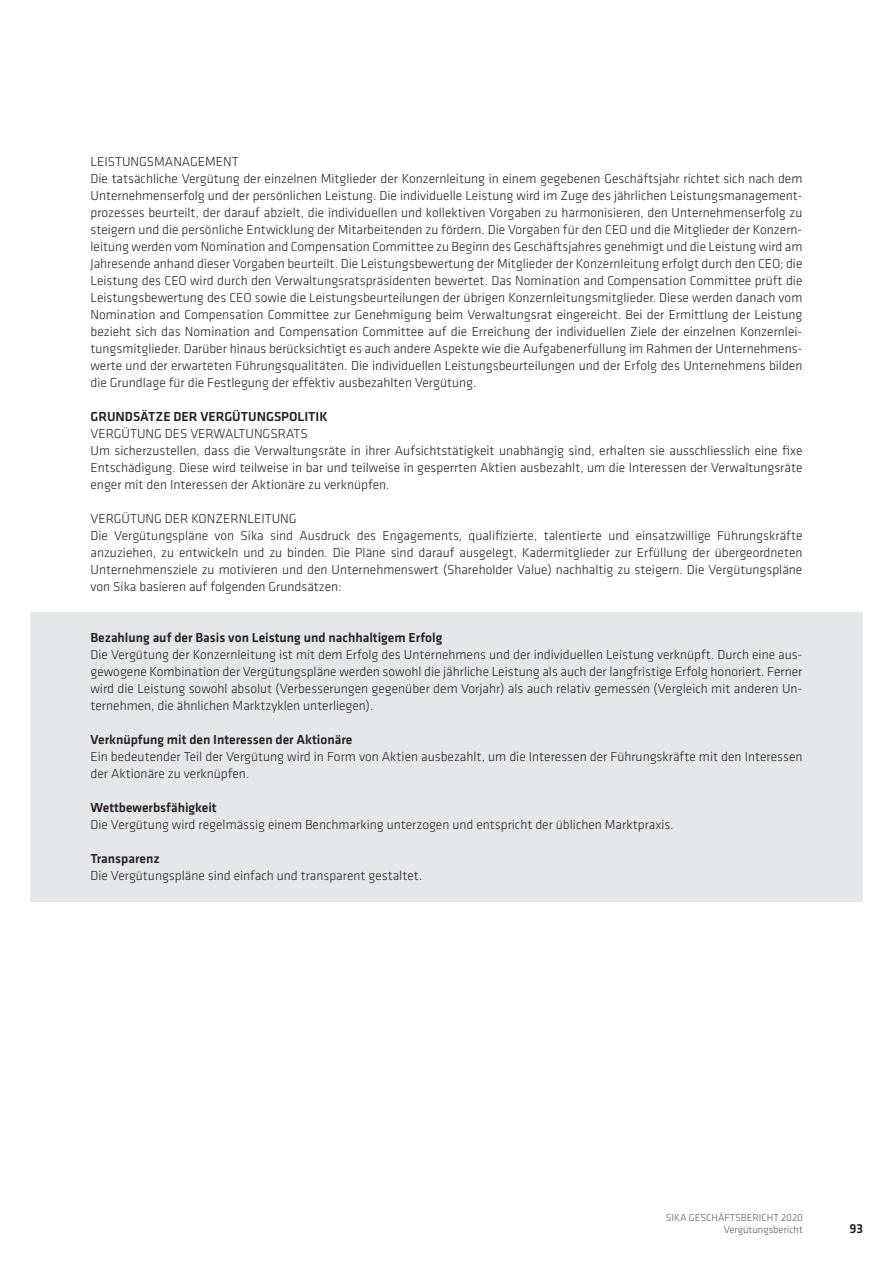
<style>
.page{position:relative;width:893px;height:1263px;background:#fff}
.page>*{position:absolute;margin:0;border:0;box-sizing:border-box;transform-origin:0 0}
.t1{font:300 13.5px/17px "Klavika";color:#231f20}
.t2{font:500 13.5px "Klavika";color:#231f20}
.t3{font:300 10.5px/12.6px "Klavika";color:#57585a;text-align:right}
</style>
<div class="page">
<div style="left:30px;top:612px;width:833px;height:289px;background:#e6e7e9"></div>
<p class="t1" style="left:91px;top:153px;width:713px">LEISTUNGSMANAGEMENT<br>Die tatsächliche Vergütung der einzelnen Mitglieder der Konzernleitung in einem gegebenen Geschäftsjahr richtet sich nach dem Unternehmenserfolg und der persönlichen Leistung. Die individuelle Leistung wird im Zuge des jährlichen Leistungsmanagement&shy;prozesses beurteilt, der darauf abzielt, die individuellen und kollektiven Vorgaben zu harmonisieren, den Unternehmenserfolg zu steigern und die persönliche Entwicklung der Mitarbeitenden zu fördern. Die Vorgaben für den CEO und die Mitglieder der Konzern&shy;leitung werden vom Nomination and Compensation Committee zu Beginn des Geschäftsjahres genehmigt und die Leistung wird am Jahresende anhand dieser Vorgaben beurteilt. Die Leistungsbewertung der Mitglieder der Konzernleitung erfolgt durch den CEO; die Leistung des CEO wird durch den Verwaltungsratspräsidenten bewertet. Das Nomination and Compensation Committee prüft die Leistungsbewertung des CEO sowie die Leistungsbeurteilungen der übrigen Konzernleitungsmitglieder. Diese werden danach vom Nomination and Compensation Committee zur Genehmigung beim Verwaltungsrat eingereicht. Bei der Ermittlung der Leistung bezieht sich das Nomination and Compensation Committee auf die Erreichung der individuellen Ziele der einzelnen Konzernlei&shy;tungsmitglieder. Darüber hinaus berücksichtigt es auch andere Aspekte wie die Aufgabenerfüllung im Rahmen der Unternehmens&shy;werte und der erwarteten Führungsqualitäten. Die individuellen Leistungsbeurteilungen und der Erfolg des Unternehmens bilden die Grundlage für die Festlegung der effektiv ausbezahlten Vergütung.</p>
<p class="t2" style="left:91px;top:407px;width:239px">GRUNDSÄTZE DER VERGÜTUNGSPOLITIK</p>
<p class="t1" style="left:91px;top:425px;width:713px">VERGÜTUNG DES VERWALTUNGSRATS<br>Um sicherzustellen, dass die Verwaltungsräte in ihrer Aufsichtstätigkeit unabhängig sind, erhalten sie ausschliesslich eine fixe Entschädigung. Diese wird teilweise in bar und teilweise in gesperrten Aktien ausbezahlt, um die Interessen der Verwaltungsräte enger mit den Interessen der Aktionäre zu verknüpfen.</p>
<p class="t1" style="left:91px;top:510px;width:713px">VERGÜTUNG DER KONZERNLEITUNG<br>Die Vergütungspläne von Sika sind Ausdruck des Engagements, qualifizierte, talentierte und einsatzwillige Führungskräfte anzuziehen, zu entwickeln und zu binden. Die Pläne sind darauf ausgelegt, Kadermitglieder zur Erfüllung der übergeordneten Unternehmensziele zu motivieren und den Unternehmenswert (Shareholder Value) nachhaltig zu steigern. Die Vergütungspläne von Sika basieren auf folgenden Grundsätzen:</p>
<p class="t2" style="left:91px;top:628px;width:353px">Bezahlung auf der Basis von Leistung und nachhaltigem Erfolg</p>
<p class="t1" style="left:91px;top:646px;width:713px;text-align:justify">Die Vergütung der Konzernleitung ist mit dem Erfolg des Unternehmens und der individuellen Leistung verknüpft. Durch eine aus&shy;gewogene Kombination der Vergütungspläne werden sowohl die jährliche Leistung als auch der langfristige Erfolg honoriert. Ferner wird die Leistung sowohl absolut (Verbesserungen gegenüber dem Vorjahr) als auch relativ gemessen (Vergleich mit anderen Un&shy;ternehmen, die ähnlichen Marktzyklen unterliegen).</p>
<p class="t2" style="left:91px;top:731px;width:263px">Verknüpfung mit den Interessen der Aktionäre</p>
<p class="t1" style="left:91px;top:748px;width:713px">Ein bedeutender Teil der Vergütung wird in Form von Aktien ausbezahlt, um die Interessen der Führungskräfte mit den Interessen der Aktionäre zu verknüpfen.</p>
<p class="t2" style="left:91px;top:799px;width:128px">Wettbewerbsfähigkeit</p>
<p class="t1" style="left:91px;top:816px;width:585px">Die Vergütung wird regelmässig einem Benchmarking unterzogen und entspricht der üblichen Marktpraxis.</p>
<p class="t2" style="left:91px;top:850px;width:71px">Transparenz</p>
<p class="t1" style="left:91px;top:867px;width:333px">Die Vergütungspläne sind einfach und transparent gestaltet.</p>
<p class="t3" style="left:666px;top:1211px;width:139px">SIKA GESCHÄFTSBERICHT 2020<br>Vergütungsbericht</p>
<p class="t2" style="left:850px;top:1220px;width:15px">93</p>
</div>
